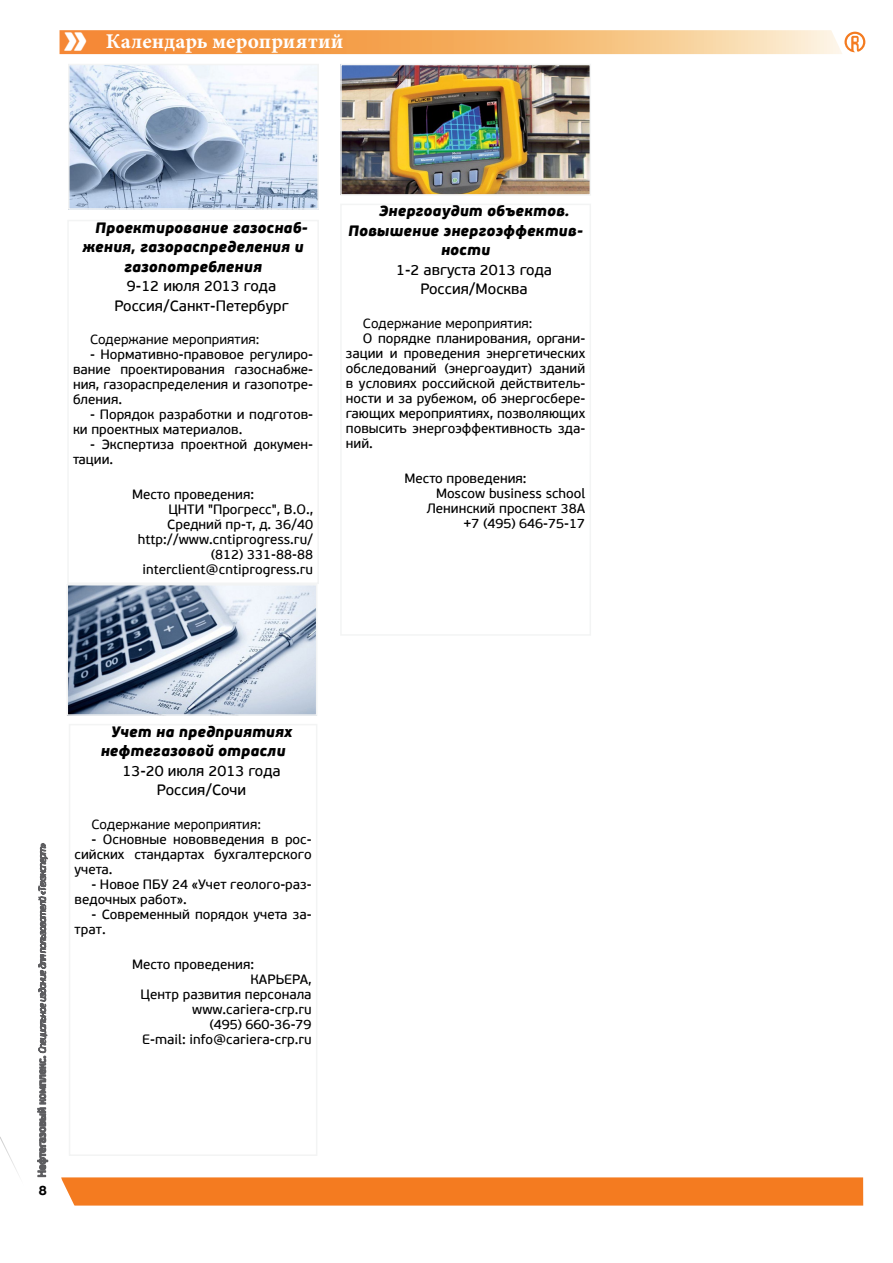
<style>
.page{position:relative;width:893px;height:1263px;background:#fff}
.page>*{position:absolute;margin:0;border:0;box-sizing:border-box;transform-origin:0 0}
.t1{font:21px "Minion Pro Bold Capt";letter-spacing:.01em;color:#fff}
.t2{font:italic 900 15px/19.5px "PF Beau Sans Pro";color:#000}
.t3{font:15px/19.5px "PF Beau Sans Pro Bbook";color:#000;text-align:center}
.t4{font:13.5px/15px "PF Beau Sans Pro Bbook";color:#000}
.t5{font:13.5px "PF Beau Sans Pro";color:#000}
.t6{font:700 13.5px "PF Beau Sans Pro";color:#000}
.s1{font-family:"PF Beau Sans Pro";font-weight:900;font-size:40.5px}
</style>
<div class="page">
<div style="left:61px;top:1177px;width:802px;height:28px;background:#f47b20"></div>
<svg style="left:0;top:843px;width:80px;height:363px"></svg>
<svg style="left:60px;top:30px;width:805px;height:24px;background:#f6b36e"></svg>
<img style="left:71px;top:67px;width:245px;height:140px">
<div style="left:68px;top:64px;width:251px;height:146px;border:2px solid #f3f4f4"></div>
<div style="left:67px;top:220px;width:252px;height:364px;border:2px solid #f3f4f4"></div>
<img style="left:70px;top:587px;width:244px;height:126px">
<div style="left:67px;top:584px;width:250px;height:132px;border:2px solid #f3f4f4"></div>
<div style="left:69px;top:724px;width:248px;height:432px;border:2px solid #f3f4f4"></div>
<img style="left:343px;top:67px;width:245px;height:126px">
<div style="left:340px;top:64px;width:251px;height:132px;border:2px solid #f3f4f4"></div>
<div style="left:340px;top:204px;width:251px;height:432px;border:2px solid #f3f4f4"></div>
<h1 class="t1" style="left:63px;top:27px;width:282px"><span class="s1">»</span> Календарь мероприятий</h1>
<p class="t2" style="left:95px;top:218px;width:214px">Проектирование газоснаб-</p>
<p class="t2" style="left:82px;top:237px;width:223px">жения, газораспределения и</p>
<p class="t2" style="left:124px;top:257px;width:139px">газопотребления</p>
<p class="t3" style="left:115px;top:277px;width:176px">9-12 июля 2013 года<br>Россия/Санкт-Петербург</p>
<p class="t5" style="left:90px;top:332px;width:171px">Содержание мероприятия:</p>
<p class="t4" style="left:73px;top:348px;width:242px;text-align:justify;text-indent:17px">- Нормативно-правовое регулиро&shy;вание проектирования газоснабже&shy;ния, газораспределения и газопотре&shy;бления.</p>
<p class="t4" style="left:73px;top:408px;width:242px;text-indent:17px">- Порядок разработки и подготов&shy;ки проектных материалов.</p>
<p class="t4" style="left:73px;top:438px;width:242px;text-indent:17px">- Экспертиза проектной докумен&shy;тации.</p>
<p class="t4" style="left:132px;top:487px;width:124px">Место проведения:</p>
<p class="t4" style="left:168px;top:502px;width:146px">ЦНТИ "Прогресс", В.О.,</p>
<p class="t4" style="left:167px;top:517px;width:147px">Средний пр-т, д. 36/40</p>
<p class="t4" style="left:138px;top:532px;width:177px">http://www.cntiprogress.ru/</p>
<p class="t4" style="left:211px;top:547px;width:103px">(812) 331-88-88</p>
<p class="t4" style="left:142px;top:562px;width:172px">interclient@cntiprogress.ru</p>
<p class="t2" style="left:379px;top:202px;width:192px">Энергоаудит объектов.</p>
<p class="t2" style="left:348px;top:221px;width:236px">Повышение энергоэффектив-</p>
<p class="t2" style="left:441px;top:241px;width:51px">ности</p>
<p class="t3" style="left:396px;top:260px;width:157px">1-2 августа 2013 года<br>Россия/Москва</p>
<p class="t5" style="left:363px;top:316px;width:171px">Содержание мероприятия:</p>
<p class="t4" style="left:346px;top:331px;width:241px;text-align:justify;text-indent:17px">О порядке планирования, органи&shy;зации и проведения энергетических обследований (энергоаудит) зданий в условиях российской действитель&shy;ности и за рубежом, об энергосбере&shy;гающих мероприятиях, позволяющих повысить энергоэффективность зда&shy;ний.</p>
<p class="t4" style="left:405px;top:471px;width:124px">Место проведения:</p>
<p class="t4" style="left:436px;top:486px;width:151px">Moscow business school</p>
<p class="t4" style="left:427px;top:501px;width:160px">Ленинский проспект 38А</p>
<p class="t4" style="left:464px;top:516px;width:123px">+7 (495) 646-75-17</p>
<p class="t2" style="left:101px;top:722px;width:193px;text-indent:10px">Учет на предприятиях нефтегазовой отрасли</p>
<p class="t3" style="left:123px;top:761px;width:160px">13-20 июля 2013 года<br>Россия/Сочи</p>
<p class="t5" style="left:92px;top:817px;width:171px">Содержание мероприятия:</p>
<p class="t4" style="left:75px;top:832px;width:239px;text-align:justify;text-indent:17px">- Основные нововведения в рос&shy;сийских стандартах бухгалтерского учета.</p>
<p class="t4" style="left:75px;top:877px;width:239px;text-indent:17px">- Новое ПБУ 24 «Учет геолого-раз&shy;ведочных работ».</p>
<p class="t4" style="left:75px;top:907px;width:239px;text-indent:17px">- Современный порядок учета за&shy;трат.</p>
<p class="t4" style="left:132px;top:957px;width:124px">Место проведения:</p>
<p class="t4" style="left:250px;top:972px;width:63px">КАРЬЕРА,</p>
<p class="t4" style="left:141px;top:987px;width:173px">Центр развития персонала</p>
<p class="t4" style="left:192px;top:1002px;width:121px">www.cariera-crp.ru</p>
<p class="t4" style="left:210px;top:1017px;width:103px">(495) 660-36-79</p>
<p class="t4" style="left:142px;top:1032px;width:171px">E-mail: info@cariera-crp.ru</p>
<p class="t6" style="left:38px;top:1182px;width:10px">8</p>
</div>
